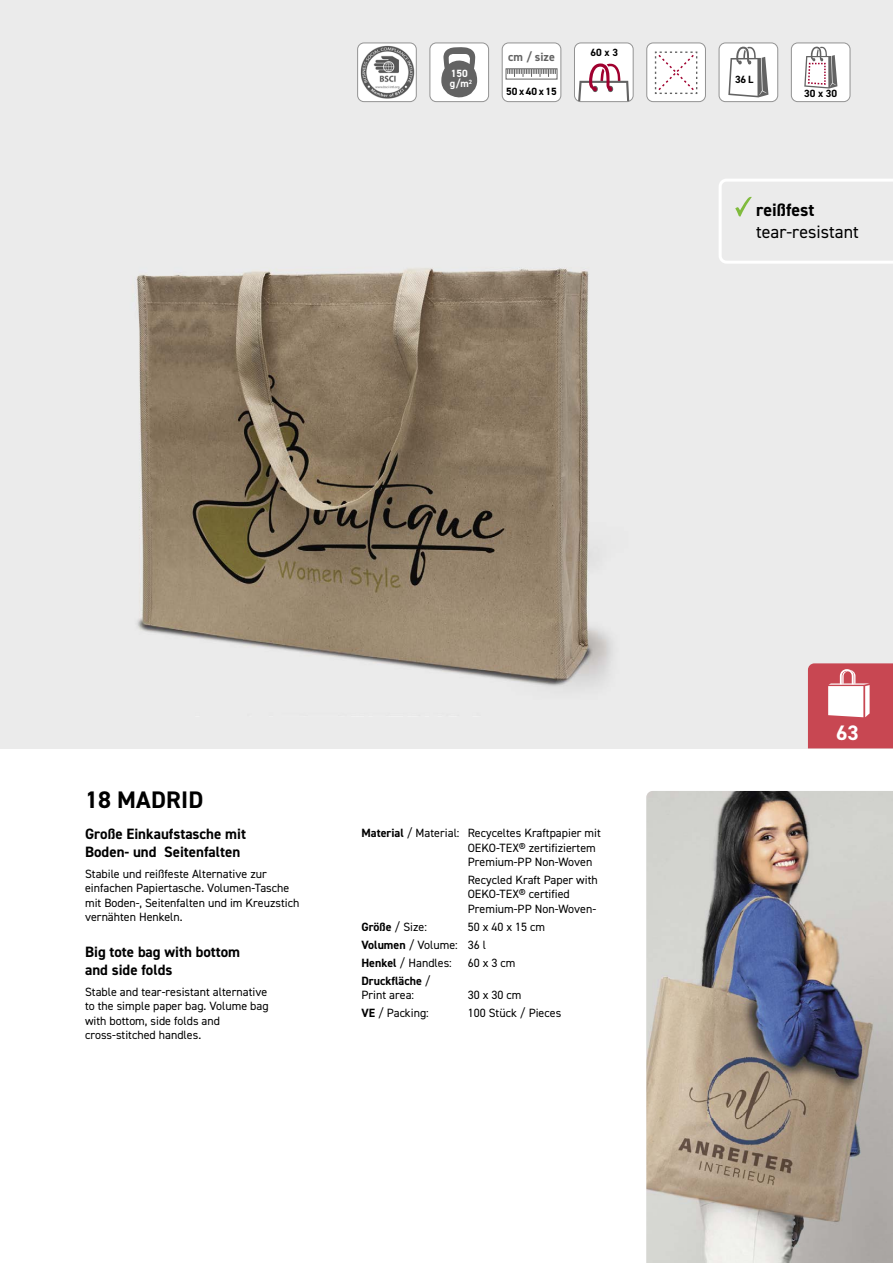
<style>
.page{position:relative;width:893px;height:1263px;background:#fff}
.page>*{position:absolute;margin:0;border:0;box-sizing:border-box;transform-origin:0 0}
.t1{font:700 24px "DIN2014";letter-spacing:.01em;color:#000}
.t2{font:700 21px "DIN2014";color:#fff}
.t3{font:18px "DIN2014";color:#000}
.t4{font:700 18px "DIN2014";color:#000}
.t5{font:700 15px/18px "DIN2014";color:#000}
.t6{font:12px/14.4px "DIN2014";color:#000}
.t7{font:700 12px/14.4px "DIN2014";color:#000}
.t8{font:700 12px "DIN2014";color:#636363}
.t9{font:700 10.5px "DIN2014";color:#000}
.t10{font:700 10.5px "DIN2014";letter-spacing:.15em;color:#000}
.t11{font:700 10.5px/9.9px "DIN2014";color:#fff}
.s1{font-weight:700}
.s2{font-weight:400}
</style>
<div class="page">
<div style="left:0;top:0;width:893px;height:748px;background:#ebebeb"></div>
<img style="left:136px;top:268px;width:476px;height:419px">
<img style="left:646px;top:791px;width:247px;height:472px">
<svg style="left:808px;top:663px;width:85px;height:85px;background:#d26972"></svg>
<div style="left:574px;top:43px;width:59px;height:59px;background:#fff;border-radius:6px"></div>
<div style="left:574px;top:43px;width:60px;height:59px;border:1px solid #939393;border-radius:6px"></div>
<div style="left:430px;top:43px;width:59px;height:59px;background:#fff;border-radius:6px"></div>
<div style="left:429px;top:43px;width:60px;height:59px;border:1px solid #939393;border-radius:6px"></div>
<div style="left:502px;top:43px;width:59px;height:59px;background:#fff;border-radius:6px"></div>
<div style="left:502px;top:43px;width:59px;height:59px;border:1px solid #939393;border-radius:6px"></div>
<div style="left:647px;top:43px;width:58px;height:59px;background:#fff;border-radius:6px"></div>
<div style="left:646px;top:43px;width:60px;height:59px;border:1px solid #939393;border-radius:6px"></div>
<div style="left:719px;top:43px;width:59px;height:59px;background:#fff;border-radius:6px"></div>
<div style="left:719px;top:43px;width:59px;height:59px;border:1px solid #939393;border-radius:6px"></div>
<div style="left:791px;top:43px;width:59px;height:59px;background:#fff;border-radius:6px"></div>
<div style="left:791px;top:43px;width:59px;height:59px;border:1px solid #939393;border-radius:6px"></div>
<svg style="left:728px;top:47px;width:40px;height:50px"></svg>
<svg style="left:804px;top:47px;width:33px;height:42px"></svg>
<div style="left:506px;top:68px;width:51px;height:12px;background:#fff;border:1px solid #636363"></div>
<svg style="left:507px;top:69px;width:49px;height:8px"></svg>
<div style="left:358px;top:43px;width:58px;height:59px;background:#fff;border-radius:6px"></div>
<img style="left:360px;top:45px;width:55px;height:54px">
<div style="left:357px;top:43px;width:60px;height:59px;border:1px solid #939393;border-radius:6px"></div>
<svg style="left:654px;top:51px;width:44px;height:43px"></svg>
<svg style="left:578px;top:63px;width:51px;height:38px"></svg>
<svg style="left:441px;top:47px;width:36px;height:55px"></svg>
<svg style="left:719px;top:179px;width:174px;height:85px"></svg>
<p class="t11" style="left:450px;top:68px;width:24px">150 g/m<sup>2</sup></p>
<p class="t8" style="left:508px;top:49px;width:48px">cm / size</p>
<p class="t9" style="left:591px;top:45px;width:29px">60 x 3</p>
<p class="t9" style="left:735px;top:73px;width:20px">36 L</p>
<p class="t10" style="left:506px;top:84px;width:52px">50x40x15</p>
<p class="t9" style="left:804px;top:87px;width:35px">30 x 30</p>
<h3 class="t4" style="left:756px;top:197px;width:60px">reißfest</h3>
<h3 class="t3" style="left:756px;top:221px;width:104px">tear-resistant</h3>
<h1 class="t1" style="left:85px;top:784px;width:120px">18 MADRID</h1>
<p class="t5" style="left:85px;top:825px;width:162px">Große Einkaufstasche mit<br>Boden- und Seitenfalten</p>
<p class="t6" style="left:85px;top:866px;width:216px">Stabile und reißfeste Alternative zur einfachen Papiertasche. Volumen-Tasche mit Boden-, Seitenfalten und im Kreuzstich vernähten Henkeln.</p>
<p class="t5" style="left:85px;top:943px;width:157px">Big tote bag with bottom and side folds</p>
<p class="t6" style="left:85px;top:984px;width:185px">Stable and tear-resistant alternative to the simple paper bag. Volume bag with bottom, side folds and cross-stitched handles.</p>
<p class="t6" style="left:468px;top:825px;width:135px;text-indent:-106px"><span class="s1">Material</span> / Material: Recyceltes Kraftpapier mit<br>OEKO-TEX® zertifiziertem<br>Premium-PP Non-Woven</p>
<p class="t6" style="left:468px;top:872px;width:132px">Recycled Kraft Paper with<br>OEKO-TEX® certified<br>Premium-PP Non-Woven-</p>
<p class="t6" style="left:361px;top:919px;width:67px"><span class="s1">Größe</span> / Size:</p>
<p class="t6" style="left:361px;top:917px;width:185px;line-height:18px;text-indent:106px">50 x 40 x 15 cm<br><span class="s1">Volumen</span> / Volume: 36 l<br><span class="s1">Henkel</span> / Handles:</p>
<p class="t6" style="left:468px;top:955px;width:49px">60 x 3 cm</p>
<p class="t7" style="left:361px;top:973px;width:71px">Druckfläche <span class="s2">/<br>Print area:</span></p>
<p class="t6" style="left:468px;top:988px;width:55px">30 x 30 cm</p>
<p class="t6" style="left:361px;top:1006px;width:69px"><span class="s1">VE</span> / Packing:</p>
<p class="t6" style="left:468px;top:1006px;width:95px">100 Stück / Pieces</p>
<h2 class="t2" style="left:836px;top:719px;width:24px">63</h2>
</div>
